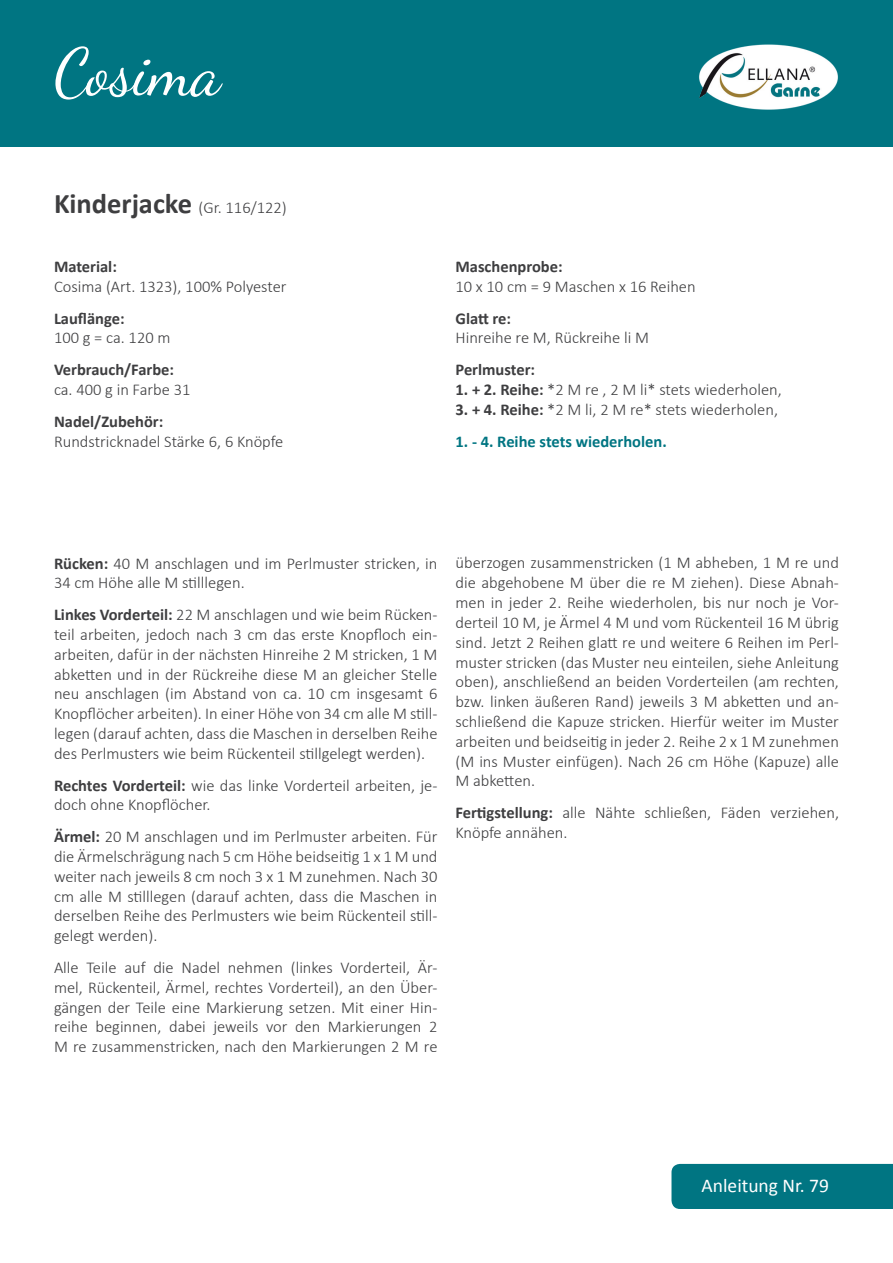
<style>
.page{position:relative;width:893px;height:1263px;background:#fff}
.page>*{position:absolute;margin:0;border:0;box-sizing:border-box;transform-origin:0 0}
.t1{font:66px "Dancing Script";color:#fff}
.t2{font:19.5px "Calibri";color:#fff}
.t3{font:300 16.5px/19.8px "Calibri";color:#3e3e40;text-align:justify}
.t4{font:700 16.5px "Calibri";color:#3e3e40}
.t5{font:700 16.5px "Calibri";color:#007582}
.s1{font-weight:700;font-size:28.5px}
.s2{font-weight:700}
</style>
<div class="page">
<div style="left:671px;top:1164px;width:222px;height:45px;background:#007582"></div>
<div style="left:0;top:0;width:893px;height:147px;background:#007582"></div>
<img style="left:699px;top:44px;width:139px;height:66px">
<h1 class="t1" style="left:54px;top:33px;width:168px">Cosima</h1>
<p class="t3" style="left:54px;top:198px;width:234px"><span class="s1">Kinderjacke</span> (Gr. 116/122)</p>
<p class="t4" style="left:54px;top:256px;width:64px">Material:</p>
<p class="t3" style="left:54px;top:276px;width:234px">Cosima (Art. 1323), 100% Polyester</p>
<p class="t4" style="left:54px;top:308px;width:72px">Lauflänge:</p>
<p class="t3" style="left:54px;top:328px;width:118px">100 g = ca. 120 m</p>
<p class="t4" style="left:54px;top:359px;width:122px">Verbrauch/Farbe:</p>
<p class="t3" style="left:54px;top:379px;width:138px">ca. 400 g in Farbe 31</p>
<p class="t4" style="left:54px;top:411px;width:111px">Nadel/Zubehör:</p>
<p class="t3" style="left:54px;top:431px;width:231px">Rundstricknadel Stärke 6, 6 Knöpfe</p>
<p class="t4" style="left:455px;top:256px;width:109px">Maschenprobe:</p>
<p class="t3" style="left:455px;top:276px;width:242px">10 x 10 cm = 9 Maschen x 16 Reihen</p>
<p class="t4" style="left:455px;top:307px;width:57px">Glatt re:</p>
<p class="t3" style="left:455px;top:328px;width:195px">Hinreihe re M, Rückreihe li M</p>
<p class="t4" style="left:455px;top:359px;width:81px">Perlmuster:</p>
<p class="t3" style="left:455px;top:379px;width:328px"><span class="s2">1. + 2. Reihe:</span> *2 M re , 2 M li* stets wiederholen,</p>
<p class="t3" style="left:455px;top:399px;width:324px"><span class="s2">3. + 4. Reihe:</span> *2 M li, 2 M re* stets wiederholen,</p>
<p class="t5" style="left:455px;top:430px;width:213px">1. - 4. Reihe stets wiederholen.</p>
<p class="t3" style="left:54px;top:553px;width:385px"><span class="s2">Rücken:</span> 40 M anschlagen und im Perlmuster stricken, in<br>34 cm Höhe alle M stilllegen.</p>
<p class="t3" style="left:54px;top:604px;width:385px"><span class="s2">Linkes Vorderteil:</span> 22 M anschlagen und wie beim Rücken&shy;teil arbeiten, jedoch nach 3 cm das erste Knopfloch ein&shy;arbeiten, dafür in der nächsten Hinreihe 2 M stricken, 1 M abketten und in der Rückreihe diese M an gleicher Stelle neu anschlagen (im Abstand von ca. 10 cm insgesamt 6<br>Knopflöcher arbeiten). In einer Höhe von 34 cm alle M still&shy;legen (darauf achten, dass die Maschen in derselben Reihe des Perlmusters wie beim Rückenteil stillgelegt werden).</p>
<p class="t3" style="left:54px;top:775px;width:385px"><span class="s2">Rechtes Vorderteil:</span> wie das linke Vorderteil arbeiten, je&shy;doch ohne Knopflöcher.</p>
<p class="t3" style="left:54px;top:826px;width:385px"><span class="s2">Ärmel:</span> 20 M anschlagen und im Perlmuster arbeiten. Für die Ärmelschrägung nach 5 cm Höhe beidseitig 1 x 1 M und weiter nach jeweils 8 cm noch 3 x 1 M zunehmen. Nach 30 cm alle M stilllegen (darauf achten, dass die Maschen in derselben Reihe des Perlmusters wie beim Rückenteil still&shy;gelegt werden).</p>
<p class="t3" style="left:54px;top:957px;width:385px">Alle Teile auf die Nadel nehmen (linkes Vorderteil, Är&shy;mel, Rückenteil, Ärmel, rechtes Vorderteil), an den Über&shy;gängen der Teile eine Markierung setzen. Mit einer Hin&shy;reihe beginnen, dabei jeweils vor den Markierungen 2<br>M re zusammenstricken, nach den Markierungen 2 M re</p>
<p class="t3" style="left:455px;top:553px;width:385px">überzogen zusammenstricken (1 M abheben, 1 M re und die abgehobene M über die re M ziehen). Diese Abnah&shy;men in jeder 2. Reihe wiederholen, bis nur noch je Vor&shy;derteil 10 M, je Ärmel 4 M und vom Rückenteil 16 M übrig sind. Jetzt 2 Reihen glatt re und weitere 6 Reihen im Perl&shy;muster stricken (das Muster neu einteilen, siehe Anleitung oben), anschließend an beiden Vorderteilen (am rechten, bzw. linken äußeren Rand) jeweils 3 M abketten und an&shy;schließend die Kapuze stricken. Hierfür weiter im Muster arbeiten und beidseitig in jeder 2. Reihe 2 x 1 M zunehmen (M ins Muster einfügen). Nach 26 cm Höhe (Kapuze) alle M abketten.</p>
<p class="t3" style="left:455px;top:802px;width:385px"><span class="s2">Fertigstellung:</span> alle Nähte schließen, Fäden verziehen,<br>Knöpfe annähen.</p>
<p class="t2" style="left:702px;top:1173px;width:129px">Anleitung Nr. 79</p>
</div>
